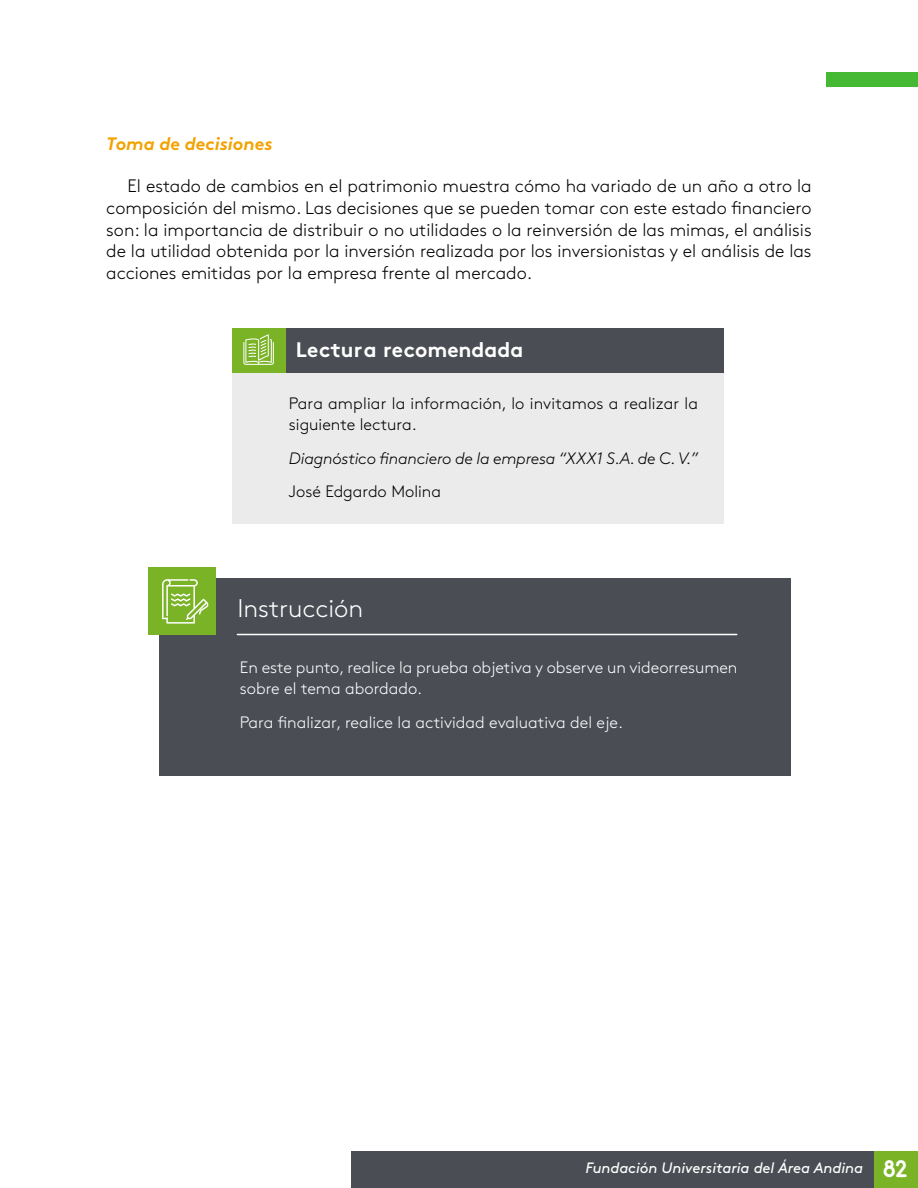
<style>
.page{position:relative;width:918px;height:1188px;background:#fff}
.page>*{position:absolute;margin:0;border:0;box-sizing:border-box;transform-origin:0 0}
.t1{font:300 25.5px "Brown Std";color:#fff}
.t2{font:700 21px "Brown Std";color:#fff}
.t3{font:300 18px/21.6px "Brown Std";color:#000;text-align:justify}
.t4{font:18px "Brown Std Bold Italic Alt";color:#f3a201}
.t5{font:300 16.5px/21px "Brown Std";letter-spacing:-.005em;color:#fff}
.t6{font:italic 300 16.5px/33.8px "Brown Std";letter-spacing:-.01em;color:#000}
.t7{font:300 16.5px/21px "Brown Std";letter-spacing:.01em;color:#000}
.t8{font:italic 15px "Brown Std";letter-spacing:-.005em;color:#fff}
.s1{font-style:normal}
.s2{font-family:"Areandina Voz";font-style:normal;font-size:24px}
</style>
<div class="page">
<div style="left:873px;top:1151px;width:45px;height:37px;background:#7ab326"></div>
<div style="left:351px;top:1151px;width:522px;height:37px;background:#4a4d54"></div>
<div style="left:826px;top:72px;width:92px;height:15px;background:#45b933"></div>
<div style="left:160px;top:578px;width:631px;height:197px;background:#4a4d54"></div>
<div style="left:148px;top:567px;width:68px;height:68px;background:#7ab326"></div>
<hr style="left:237px;top:634px;width:500px;height:1px;background:#fff">
<svg style="left:162px;top:579px;width:46px;height:45px"></svg>
<div style="left:232px;top:373px;width:492px;height:151px;background:#ebebeb"></div>
<div style="left:285px;top:328px;width:439px;height:45px;background:#4a4d54"></div>
<div style="left:232px;top:328px;width:53px;height:45px;background:#7ab326"></div>
<svg style="left:243px;top:334px;width:31px;height:31px"></svg>
<p class="t4" style="left:106px;top:132px;width:168px">Toma de decisiones</p>
<p class="t3" style="left:106px;top:176px;width:707px;text-indent:21px">El estado de cambios en el patrimonio muestra cómo ha variado de un año a otro la composición del mismo . Las decisiones que se pueden tomar con este estado financiero son: la importancia de distribuir o no utilidades o la reinversión de las mimas, el análisis de la utilidad obtenida por la inversión realizada por los inversionistas y el análisis de las acciones emitidas por la empresa frente al mercado .</p>
<p class="t2" style="left:296px;top:337px;width:229px">Lectura recomendada</p>
<p class="t7" style="left:289px;top:393px;width:411px">Para ampliar la información, lo invitamos a realizar la siguiente lectura .</p>
<p class="t6" style="left:289px;top:441px;width:411px">Diagnóstico financiero de la empresa “XXX1 S.A. de C. V.”<br><span class="s1">José Edgardo Molina</span></p>
<p class="t1" style="left:237px;top:593px;width:127px">Instrucción</p>
<p class="t5" style="left:240px;top:657px;width:499px">En este punto, realice la prueba objetiva y observe un videorresumen sobre el tema abordado .</p>
<p class="t5" style="left:240px;top:712px;width:385px">Para finalizar, realice la actividad evaluativa del eje .</p>
<p class="t8" style="left:585px;top:1159px;width:279px">Fundación Un versitaria del Área Andina</p>
<p class="t8" style="left:620px;top:1158px;width:289px">Contabilidad - eje 4 propongamos <span class="s2">8228</span></p>
</div>
